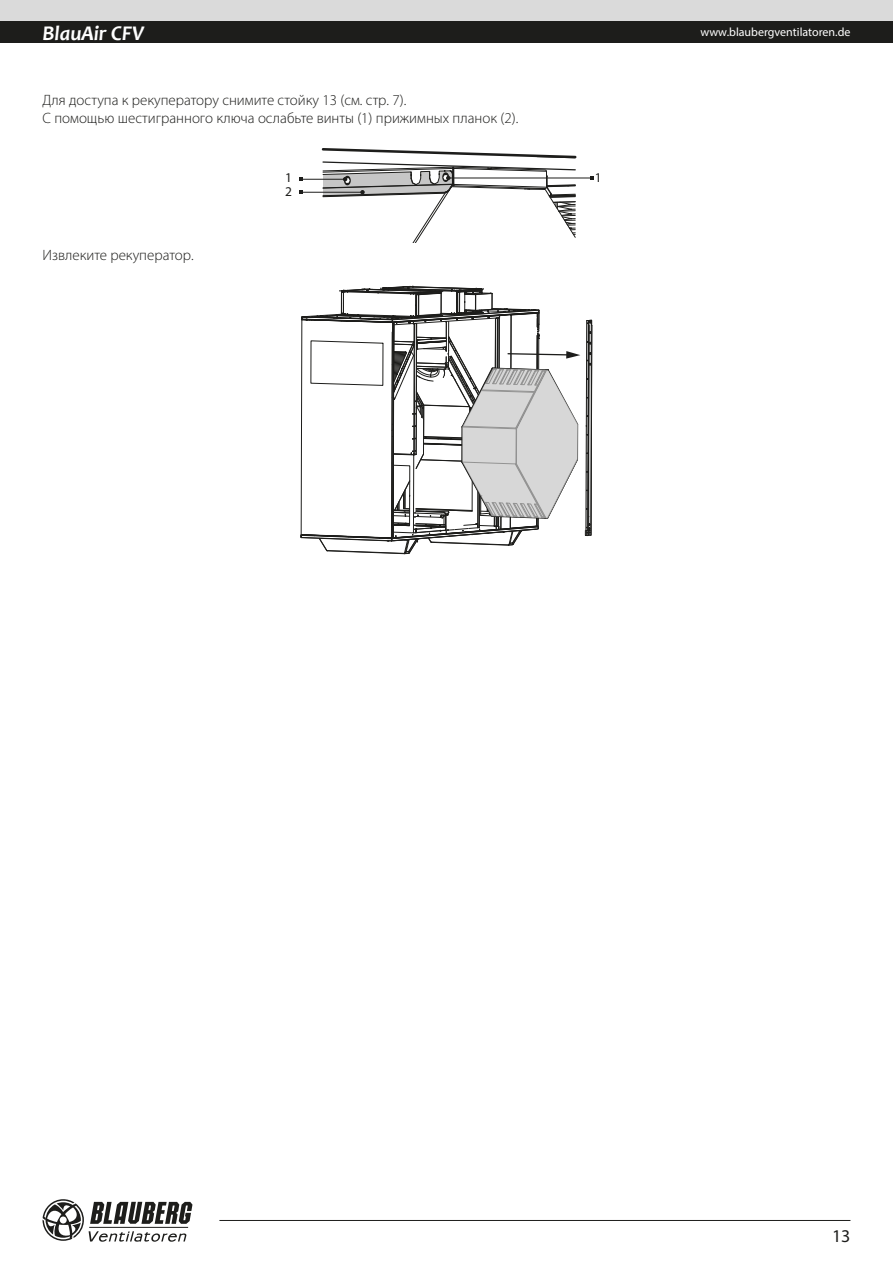
<style>
.page{position:relative;width:893px;height:1263px;background:#fff}
.page>*{position:absolute;margin:0;border:0;box-sizing:border-box;transform-origin:0 0}
.t1{font:italic 700 21px "Candara";color:#fff}
.t2{font:18px "Myriad Pro";color:#1d1d1b}
.t3{font:300 15px/18px "Myriad Pro";color:#1d1d1b}
.t4{font:13.35px "Myriad Pro";color:#1d1d1b}
.t5{font:12px "Myriad Pro";color:#fff}
</style>
<div class="page">
<svg style="left:299px;top:148px;width:295px;height:407px"></svg>
<div style="left:0;top:0;width:893px;height:21px;background:#dadada"></div>
<div style="left:0;top:21px;width:893px;height:22px;background:#1d1d1b"></div>
<svg style="left:43px;top:1199px;width:149px;height:43px"></svg>
<hr style="left:219px;top:1220px;width:631px;height:1px;background:#1d1d1b">
<h1 class="t1" style="left:43px;top:20px;width:103px">BlauAir CFV</h1>
<p class="t5" style="left:700px;top:25px;width:152px">www.blaubergventilatoren.de</p>
<p class="t3" style="left:43px;top:91px;width:477px">Для доступа к рекуператору снимите стойку 13 (см. стр. 7).<br>С помощью шестигранного ключа ослабьте винты (1) прижимных планок (2).</p>
<p class="t3" style="left:43px;top:246px;width:153px">Извлеките рекуператор.</p>
<p class="t4" style="left:285px;top:169px;width:8px">1</p>
<p class="t4" style="left:595px;top:169px;width:8px">1</p>
<p class="t4" style="left:285px;top:184px;width:8px">2</p>
<p class="t2" style="left:832px;top:1224px;width:20px">13</p>
</div>
